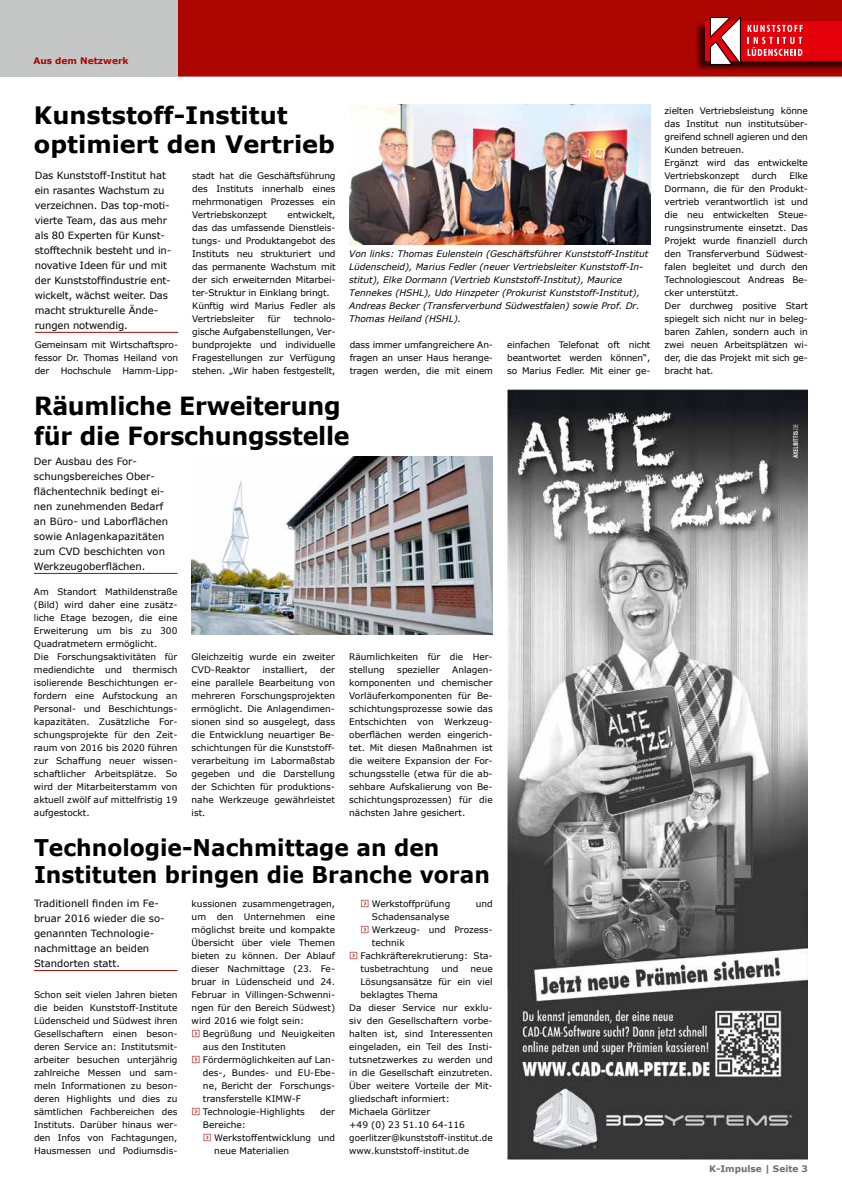
<style>
.page{position:relative;width:842px;height:1191px;background:#fff}
.page>*{position:absolute;margin:0;border:0;box-sizing:border-box;transform-origin:0 0}
.t1{font:700 25px/30px "Verdana";letter-spacing:-.01em;color:#000;scale:.95 1}
.t2{font:700 24px/28.8px "Verdana";color:#000}
.t3{font:700 23px/27.6px "Verdana";color:#000;scale:.95 1}
.t4{font:10px/15px "Verdana";color:#000}
.t5{font:9px/13px "Verdana";color:#000;text-align:justify}
.t6{font:italic 9px/13px "Verdana";color:#000}
.t7{font:700 9px "Verdana";color:#6e6e6e}
.t8{font:700 9px "Verdana";color:#ad0600}
.s1{font-family:"Button Bonus Square Positive";color:#ad0600}
</style>
<div class="page">
<div style="left:178px;top:0;width:664px;height:77px;background:#ad0600"></div>
<div style="left:186px;top:54px;width:622px;height:15px;background:#ad0600"></div>
<div style="left:694px;top:22px;width:148px;height:51px;background:#000;opacity:.75"></div>
<div style="left:705px;top:21px;width:137px;height:40px;background:#e3000b"></div>
<svg style="left:710px;top:16px;width:31px;height:49px"></svg>
<svg style="left:748px;top:25px;width:55px;height:31px"></svg>
<div style="left:0;top:0;width:178px;height:77px;background:#c5c6c6"></div>
<img style="left:508px;top:389px;width:300px;height:771px">
<hr style="left:34px;top:970px;width:143px;height:1px;background:#ad0600">
<hr style="left:35px;top:332px;width:143px;height:1px;background:#ad0600">
<img style="left:349px;top:105px;width:301px;height:139px">
<hr style="left:34px;top:573px;width:143px;height:1px;background:#ad0600">
<img style="left:192px;top:456px;width:301px;height:178px">
<p class="t8" style="left:33px;top:54px;width:97px">Aus dem Netzwerk</p>
<h2 class="t2" style="left:34px;top:101px;width:303px">Kunststoff-Institut optimiert den Vertrieb</h2>
<p class="t4" style="left:35px;top:168px;width:138px">Das Kunststoff-Institut hat ein rasantes Wachstum zu verzeichnen. Das top-moti&shy;vierte Team, das aus mehr als 80 Experten für Kunst&shy;stofftechnik besteht und in&shy;novative Ideen für und mit der Kunststoffindustrie ent&shy;wickelt, wächst weiter. Das macht strukturelle Ände&shy;rungen notwendig.</p>
<p class="t5" style="left:35px;top:338px;width:145px">Gemeinsam mit Wirtschaftspro&shy;fessor Dr. Thomas Heiland von der</p>
<p class="t5" style="left:61px;top:364px;width:52px">Hochschule</p>
<p class="t5" style="left:122px;top:364px;width:57px">Hamm-Lipp-</p>
<p class="t5" style="left:192px;top:169px;width:145px">stadt hat die Geschäftsführung des Instituts innerhalb eines mehrmonatigen Prozesses ein Vertriebskonzept</p>
<p class="t5" style="left:192px;top:208px;width:145px;text-align:left;text-indent:95px">entwickelt, das das umfassende Dienstleis&shy;tungs- und Produktangebot des<br>Instituts neu strukturiert und das permanente Wachstum mit der sich erweiternden Mitarbei&shy;ter-Struktur in Einklang bringt.<br>Künftig wird Marius Fedler als<br>Vertriebsleiter</p>
<p class="t5" style="left:268px;top:312px;width:14px">für</p>
<p class="t5" style="left:192px;top:312px;width:145px;text-indent:102px">technolo&shy;gische Aufgabenstellungen, Ver&shy;bundprojekte und individuelle Fragestellungen zur Verfügung stehen. „Wir haben festgestellt,</p>
<p class="t6" style="left:349px;top:247px;width:300px">Von links: Thomas Eulenstein (Geschäftsführer Kunststoff-Institut Lüdenscheid), Marius Fedler (neuer Vertriebsleiter Kunststoff-In&shy;stitut), Elke Dormann (Vertrieb Kunststoff-Institut), Maurice Tennekes (HSHL), Udo Hinzpeter (Prokurist Kunststoff-Institut), Andreas Becker (Transferverbund Südwestfalen) sowie Prof. Dr.<br>Thomas Heiland (HSHL).</p>
<p class="t5" style="left:350px;top:338px;width:145px">dass immer umfangreichere An&shy;fragen an unser Haus herange&shy;tragen werden, die mit einem</p>
<p class="t5" style="left:507px;top:338px;width:145px">einfachen Telefonat oft nicht beantwortet werden können“, so Marius Fedler. Mit einer ge-</p>
<h1 class="t1" style="left:34px;top:390px;width:334px">Räumliche Erweiterung für die Forschungsstelle</h1>
<p class="t4" style="left:34px;top:454px;width:136px">Der Ausbau des For&shy;schungsbereiches Ober&shy;flächentechnik bedingt ei&shy;nen zunehmenden Bedarf an Büro- und Laborflächen sowie Anlagenkapazitäten zum CVD beschichten von<br>Werkzeugoberflächen.</p>
<p class="t5" style="left:34px;top:585px;width:145px;text-align:left">Am Standort Mathildenstraße (Bild) wird daher eine zusätz&shy;liche Etage bezogen, die eine<br>Erweiterung um bis zu 300<br>Quadratmetern ermöglicht.<br>Die Forschungsaktivitäten für mediendichte und thermisch isolierende Beschichtungen er&shy;fordern eine Aufstockung an<br>Personal- und Beschichtungs&shy;kapazitäten. Zusätzliche For&shy;schungsprojekte für den Zeit&shy;raum von 2016 bis 2020 führen zur Schaffung neuer wissen&shy;schaftlicher Arbeitsplätze. So wird der Mitarbeiterstamm von aktuell zwölf auf mittelfristig 19 aufgestockt.</p>
<p class="t5" style="left:349px;top:650px;width:145px">Räumlichkeiten für die Her&shy;stellung</p>
<p class="t5" style="left:192px;top:650px;width:145px">Gleichzeitig wurde ein zweiter<br>CVD-Reaktor</p>
<p class="t5" style="left:349px;top:663px;width:145px;text-align:left;text-indent:103px">Anlagen&shy;komponenten und chemischer<br>Vorläuferkomponenten für Be&shy;schichtungsprozesse sowie das<br>Entschichten von Werkzeug&shy;oberflächen werden eingerich&shy;tet. Mit diesen Maßnahmen ist die weitere Expansion der For&shy;schungsstelle (etwa für die ab&shy;sehbare Aufskalierung von Be&shy;schichtungsprozessen) für die nächsten Jahre gesichert.</p>
<h3 class="t3" style="left:34px;top:833px;width:481px">Technologie-Nachmittage an den<br>Instituten bringen die Branche voran</h3>
<p class="t5" style="left:397px;top:663px;width:44px">spezieller</p>
<p class="t5" style="left:192px;top:663px;width:145px;text-indent:129px">der eine parallele Bearbeitung von mehreren Forschungsprojekten ermöglicht. Die Anlagendimen&shy;sionen sind so ausgelegt, dass die Entwicklung neuartiger Be&shy;schichtungen für die Kunststoff&shy;verarbeitung im Labormaßstab gegeben und die Darstellung der Schichten für produktions&shy;nahe Werkzeuge gewährleistet ist.</p>
<p class="t5" style="left:262px;top:663px;width:47px">installiert,</p>
<p class="t4" style="left:34px;top:896px;width:132px">Traditionell finden im Fe&shy;bruar 2016 wieder die so&shy;genannten Technologie&shy;nachmittage an beiden<br>Standorten statt.</p>
<p class="t5" style="left:34px;top:988px;width:145px">Schon seit vielen Jahren bieten die beiden Kunststoff-Institute Lüdenscheid und Südwest ihren Gesellschaftern einen beson&shy;deren Service an: Institutsmit&shy;arbeiter besuchen unterjährig zahlreiche Messen und sam&shy;meln Informationen zu beson&shy;deren Highlights und dies zu sämtlichen Fachbereichen des Instituts. Darüber hinaus wer&shy;den Infos von Fachtagungen, Hausmessen und Podiumsdis-</p>
<p class="t5" style="left:192px;top:897px;width:145px">kussionen zusammengetragen,</p>
<p class="t5" style="left:192px;top:910px;width:145px">um den Unternehmen eine</p>
<p class="t5" style="left:192px;top:923px;width:145px">möglichst breite und kompakte</p>
<p class="t5" style="left:192px;top:936px;width:145px">Übersicht über viele Themen</p>
<p class="t5" style="left:192px;top:949px;width:145px">bieten zu können. Der Ablauf</p>
<p class="t5" style="left:192px;top:962px;width:145px">dieser Nachmittage (23. Fe-</p>
<p class="t5" style="left:192px;top:975px;width:145px">bruar in Lüdenscheid und 24.</p>
<p class="t5" style="left:192px;top:988px;width:145px">Februar in Villingen-Schwenni-</p>
<p class="t5" style="left:192px;top:1001px;width:145px">ngen für den Bereich Südwest)</p>
<p class="t5" style="left:192px;top:1014px;width:114px">wird 2016 wie folgt sein:</p>
<p class="t5" style="left:192px;top:1027px;width:145px"><span class="s1">f</span> Begrüßung und Neuigkeiten</p>
<p class="t5" style="left:203px;top:1040px;width:84px">aus den Instituten</p>
<p class="t5" style="left:192px;top:1053px;width:145px"><span class="s1">f</span> Fördermöglichkeiten auf Lan-</p>
<p class="t5" style="left:203px;top:1066px;width:134px">des-, Bundes- und EU-Ebe-</p>
<p class="t5" style="left:203px;top:1079px;width:134px">ne, Bericht der Forschungs-</p>
<p class="t5" style="left:203px;top:1092px;width:99px">transferstelle KIMW-F</p>
<p class="t5" style="left:192px;top:1105px;width:115px"><span class="s1">f</span> Technologie-Highlights</p>
<p class="t5" style="left:320px;top:1105px;width:16px">der</p>
<p class="t5" style="left:203px;top:1118px;width:45px">Bereiche:</p>
<p class="t5" style="left:203px;top:1131px;width:134px"><span class="s1">f</span> Werkstoffentwicklung und</p>
<p class="t5" style="left:214px;top:1144px;width:76px">neue Materialien</p>
<p class="t5" style="left:361px;top:897px;width:91px"><span class="s1">f</span> Werkstoffprüfung</p>
<p class="t5" style="left:476px;top:897px;width:19px">und</p>
<p class="t5" style="left:372px;top:910px;width:79px">Schadensanalyse</p>
<p class="t5" style="left:361px;top:923px;width:134px"><span class="s1">f</span> Werkzeug- und Prozess-</p>
<p class="t5" style="left:372px;top:936px;width:34px">technik</p>
<p class="t5" style="left:349px;top:949px;width:145px"><span class="s1">f</span> Fachkräfterekrutierung: Sta-</p>
<p class="t5" style="left:361px;top:962px;width:70px">tusbetrachtung</p>
<p class="t5" style="left:441px;top:962px;width:19px">und</p>
<p class="t5" style="left:471px;top:962px;width:24px">neue</p>
<p class="t5" style="left:361px;top:975px;width:134px">Lösungsansätze für ein viel</p>
<p class="t5" style="left:361px;top:988px;width:79px">beklagtes Thema</p>
<p class="t5" style="left:349px;top:1001px;width:145px">Da dieser Service nur exklu-</p>
<p class="t5" style="left:349px;top:1014px;width:145px">siv den Gesellschaftern vorbe-</p>
<p class="t5" style="left:349px;top:1027px;width:145px">halten ist, sind Interessenten</p>
<p class="t5" style="left:349px;top:1040px;width:145px">eingeladen, ein Teil des Insti-</p>
<p class="t5" style="left:349px;top:1053px;width:145px">tutsnetzwerkes zu werden und</p>
<p class="t5" style="left:349px;top:1066px;width:145px">in die Gesellschaft einzutreten.</p>
<p class="t5" style="left:349px;top:1079px;width:145px">Über weitere Vorteile der Mit-</p>
<p class="t5" style="left:349px;top:1092px;width:102px">gliedschaft informiert:</p>
<p class="t5" style="left:349px;top:1105px;width:82px">Michaela Görlitzer</p>
<p class="t5" style="left:349px;top:1118px;width:117px">+49 (0) 23 51.10 64-116</p>
<p class="t5" style="left:349px;top:1131px;width:145px">goerlitzer@kunststoff-institut.de</p>
<p class="t5" style="left:349px;top:1144px;width:121px">www.kunststoff-institut.de</p>
<p class="t5" style="left:665px;top:104px;width:145px;text-align:left">zielten Vertriebsleistung könne das Institut nun institutsüber&shy;greifend schnell agieren und den<br>Kunden betreuen.<br>Ergänzt wird das entwickelte<br>Vertriebskonzept</p>
<p class="t5" style="left:665px;top:169px;width:145px;text-align:left;text-indent:125px">Elke<br>Dormann, die für den Produkt&shy;vertrieb verantwortlich ist und die neu entwickelten Steue&shy;rungsinstrumente einsetzt. Das<br>Projekt wurde finanziell durch den Transferverbund Südwest&shy;falen begleitet und durch den<br>Technologiescout Andreas Be&shy;cker unterstützt.<br>Der durchweg positive Start spiegelt sich nicht nur in beleg&shy;baren Zahlen, sondern auch in zwei neuen Arbeitsplätzen wi&shy;der, die das Projekt mit sich ge&shy;bracht hat.</p>
<p class="t5" style="left:752px;top:169px;width:27px">durch</p>
<p class="t7" style="left:709px;top:1162px;width:100px">K-Impulse | Seite 3</p>
</div>
